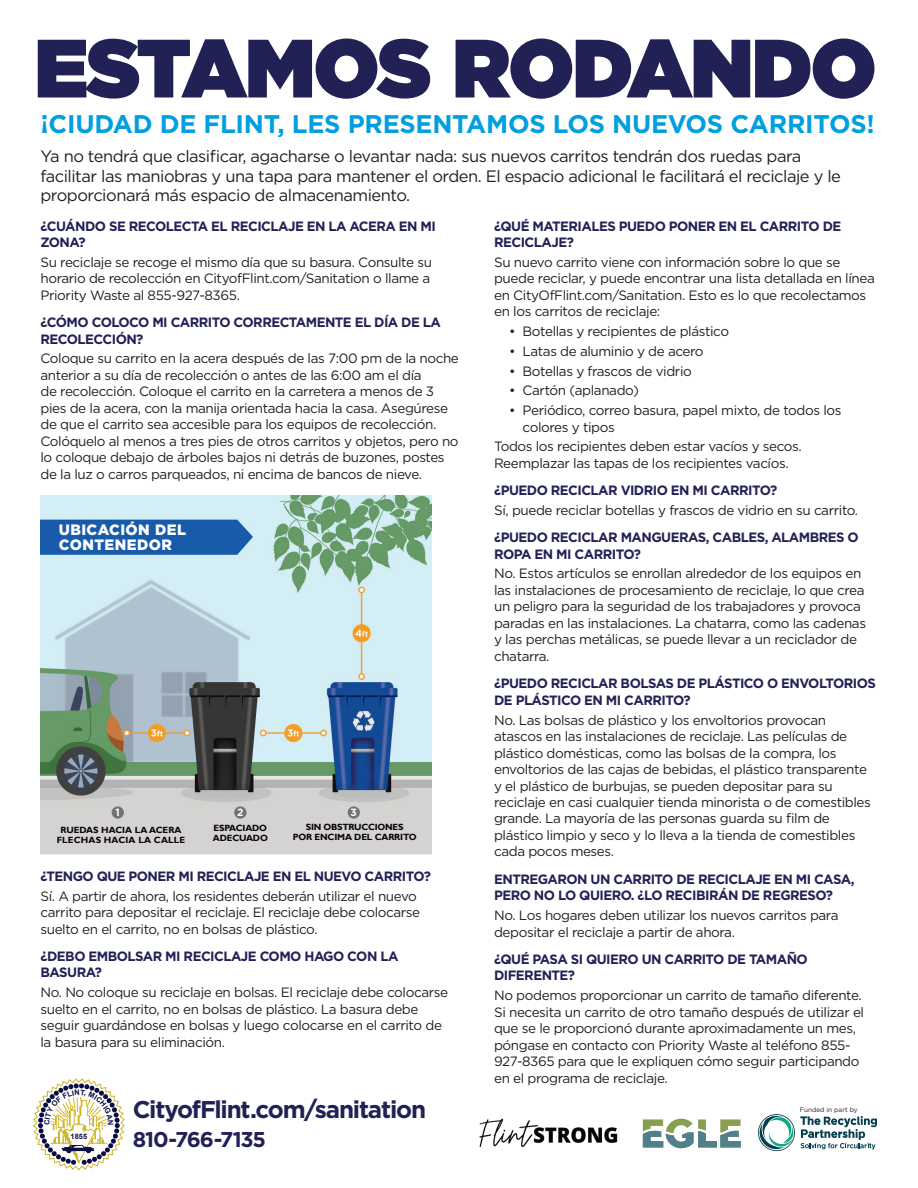
<style>
.page{position:relative;width:918px;height:1188px;background:#fff}
.page>*{position:absolute;margin:0;border:0;box-sizing:border-box;transform-origin:0 0}
.t1{font:900 82.5px "Gotham";letter-spacing:-.02em;color:#222156}
.t2{font:700 25.5px "Gotham";letter-spacing:-.01em;color:#009fdf}
.t3{font:700 24.15px "Gotham";letter-spacing:-.05em;color:#222156}
.t4{font:700 21.3px "Gotham";letter-spacing:-.055em;color:#222156}
.t5{font:16.5px/19.5px "Gotham";letter-spacing:-.03em;color:#231f20}
.t6{font:900 15px/15px "Gotham";letter-spacing:.03em;color:#fff}
.t7{font:13.5px/16.5px "Gotham";letter-spacing:-.03em;color:#231f20}
.t8{font:700 13.5px/16.5px "Gotham";letter-spacing:-.04em;color:#222156}
.t9{font:700 10.5px "Gotham";color:#fff}
.t10{font:700 9px/9.6px "Gill Sans";letter-spacing:-.015em;color:#090507;text-align:center}
.t11{font:700 7.5px "Arial";color:#0a0d44}
.t12{font:6.6px "Gotham";color:#231f20}
</style>
<div class="page">
<svg style="left:758px;top:1114px;width:119px;height:37px"></svg>
<svg style="left:643px;top:1119px;width:98px;height:29px"></svg>
<img style="left:479px;top:1118px;width:139px;height:30px">
<img style="left:40px;top:496px;width:392px;height:358px">
<div style="left:112px;top:806px;width:12px;height:13px;background:#717275;border-radius:50%"></div>
<div style="left:234px;top:806px;width:12px;height:13px;background:#717275;border-radius:50%"></div>
<div style="left:348px;top:806px;width:12px;height:13px;background:#717275;border-radius:50%"></div>
<svg style="left:33px;top:1078px;width:92px;height:93px"></svg>
<h1 class="t1" style="left:34px;top:39px;width:843px">ESTAMOS RODANDO</h1>
<h2 class="t2" style="left:41px;top:115px;width:836px">¡CIUDAD DE FLINT, LES PRESENTAMOS LOS NUEVOS CARRITOS!</h2>
<p class="t5" style="left:41px;top:148px;width:802px">Ya no tendrá que clasificar, agacharse o levantar nada: sus nuevos carritos tendrán dos ruedas para facilitar las maniobras y una tapa para mantener el orden. El espacio adicional le facilitará el reciclaje y le proporcionará más espacio de almacenamiento.</p>
<p class="t8" style="left:41px;top:219px;width:397px">¿CUÁNDO SE RECOLECTA EL RECICLAJE EN LA ACERA EN MI<br>ZONA?</p>
<p class="t7" style="left:41px;top:255px;width:393px">Su reciclaje se recoge el mismo día que su basura. Consulte su horario de recolección en CityofFlint.com/Sanitation o llame a<br>Priority Waste al 855-927-8365.</p>
<p class="t8" style="left:41px;top:316px;width:402px">¿CÓMO COLOCO MI CARRITO CORRECTAMENTE EL DÍA DE LA<br>RECOLECCIÓN?</p>
<p class="t7" style="left:41px;top:351px;width:420px">Coloque su carrito en la acera después de las 7:00 pm de la noche anterior a su día de recolección o antes de las 6:00 am el día<br>de recolección. Coloque el carrito en la carretera a menos de 3 pies de la acera, con la manija orientada hacia la casa. Asegúrese de que el carrito sea accesible para los equipos de recolección.<br>Colóquelo al menos a tres pies de otros carritos y objetos, pero no lo coloque debajo de árboles bajos ni detrás de buzones, postes de la luz o carros parqueados, ni encima de bancos de nieve.</p>
<p class="t8" style="left:494px;top:219px;width:349px">¿QUÉ MATERIALES PUEDO PONER EN EL CARRITO DE<br>RECICLAJE?</p>
<p class="t7" style="left:494px;top:255px;width:382px">Su nuevo carrito viene con información sobre lo que se puede reciclar, y puede encontrar una lista detallada en línea en CityOfFlint.com/Sanitation. Esto es lo que recolectamos en los carritos de reciclaje:</p>
<p class="t7" style="left:509px;top:324px;width:221px">• Botellas y recipientes de plástico</p>
<p class="t7" style="left:509px;top:344px;width:196px">• Latas de aluminio y de acero</p>
<p class="t7" style="left:509px;top:364px;width:184px">• Botellas y frascos de vidrio</p>
<p class="t7" style="left:509px;top:383px;width:131px">• Cartón (aplanado)</p>
<p class="t7" style="left:523px;top:403px;width:321px;text-indent:-14px">• Periódico, correo basura, papel mixto, de todos los colores y tipos</p>
<p class="t7" style="left:494px;top:439px;width:309px">Todos los recipientes deben estar vacíos y secos.<br>Reemplazar las tapas de los recipientes vacíos.</p>
<p class="t8" style="left:494px;top:484px;width:285px">¿PUEDO RECICLAR VIDRIO EN MI CARRITO?</p>
<p class="t7" style="left:494px;top:503px;width:366px">Sí, puede reciclar botellas y frascos de vidrio en su carrito.</p>
<p class="t8" style="left:494px;top:531px;width:366px">¿PUEDO RECICLAR MANGUERAS, CABLES, ALAMBRES O<br>ROPA EN MI CARRITO?</p>
<p class="t7" style="left:494px;top:566px;width:373px">No. Estos artículos se enrollan alrededor de los equipos en las instalaciones de procesamiento de reciclaje, lo que crea un peligro para la seguridad de los trabajadores y provoca paradas en las instalaciones. La chatarra, como las cadenas y las perchas metálicas, se puede llevar a un reciclador de chatarra.</p>
<p class="t8" style="left:494px;top:677px;width:383px">¿PUEDO RECICLAR BOLSAS DE PLÁSTICO O ENVOLTORIOS<br>DE PLÁSTICO EN MI CARRITO?</p>
<p class="t7" style="left:494px;top:712px;width:378px">No. Las bolsas de plástico y los envoltorios provocan atascos en las instalaciones de reciclaje. Las películas de plástico domésticas, como las bolsas de la compra, los envoltorios de las cajas de bebidas, el plástico transparente y el plástico de burbujas, se pueden depositar para su reciclaje en casi cualquier tienda minorista o de comestibles grande. La mayoría de las personas guarda su film de plástico limpio y seco y lo lleva a la tienda de comestibles cada pocos meses.</p>
<p class="t8" style="left:494px;top:872px;width:362px">ENTREGARON UN CARRITO DE RECICLAJE EN MI CASA,<br>PERO NO LO QUIERO. ¿LO RECIBIRÁN DE REGRESO?</p>
<p class="t7" style="left:494px;top:908px;width:346px">No. Los hogares deben utilizar los nuevos carritos para depositar el reciclaje a partir de ahora.</p>
<p class="t8" style="left:494px;top:952px;width:315px">¿QUÉ PASA SI QUIERO UN CARRITO DE TAMAÑO<br>DIFERENTE?</p>
<p class="t7" style="left:494px;top:988px;width:372px">No podemos proporcionar un carrito de tamaño diferente.<br>Si necesita un carrito de otro tamaño después de utilizar el que se le proporcionó durante aproximadamente un mes, póngase en contacto con Priority Waste al teléfono 855- 927-8365 para que le expliquen cómo seguir participando en el programa de reciclaje.</p>
<p class="t6" style="left:59px;top:523px;width:129px">UBICACIÓN DEL<br>CONTENEDOR</p>
<p class="t9" style="left:116px;top:809px;width:6px">1</p>
<p class="t9" style="left:237px;top:809px;width:8px">2</p>
<p class="t9" style="left:351px;top:809px;width:8px">3</p>
<p class="t10" style="left:293px;top:822px;width:125px">SIN OBSTRUCCIONES<br>POR ENCIMA DEL CARRITO</p>
<p class="t10" style="left:213px;top:823px;width:57px;text-align:left">ESPACIADO<br>ADECUADO</p>
<p class="t10" style="left:57px;top:825px;width:130px">RUEDAS HACIA LA ACERA<br>FLECHAS HACIA LA CALLE</p>
<p class="t8" style="left:41px;top:869px;width:392px">¿TENGO QUE PONER MI RECICLAJE EN EL NUEVO CARRITO?</p>
<p class="t7" style="left:41px;top:888px;width:381px">Sí. A partir de ahora, los residentes deberán utilizar el nuevo carrito para depositar el reciclaje. El reciclaje debe colocarse suelto en el carrito, no en bolsas de plástico.</p>
<p class="t8" style="left:41px;top:949px;width:359px">¿DEBO EMBOLSAR MI RECICLAJE COMO HAGO CON LA<br>BASURA?</p>
<p class="t7" style="left:41px;top:985px;width:409px">No. No coloque su reciclaje en bolsas. El reciclaje debe colocarse suelto en el carrito, no en bolsas de plástico. La basura debe seguir guardándose en bolsas y luego colocarse en el carrito de la basura para su eliminación.</p>
<p class="t11" style="left:71px;top:1132px;width:18px">1855</p>
<h3 class="t3" style="left:133px;top:1101px;width:295px">CityofFlint.com/sanitation</h3>
<h3 class="t4" style="left:133px;top:1132px;width:135px">810-766-7135</h3>
<p class="t12" style="left:800px;top:1107px;width:60px">Funded in part by</p>
</div>
